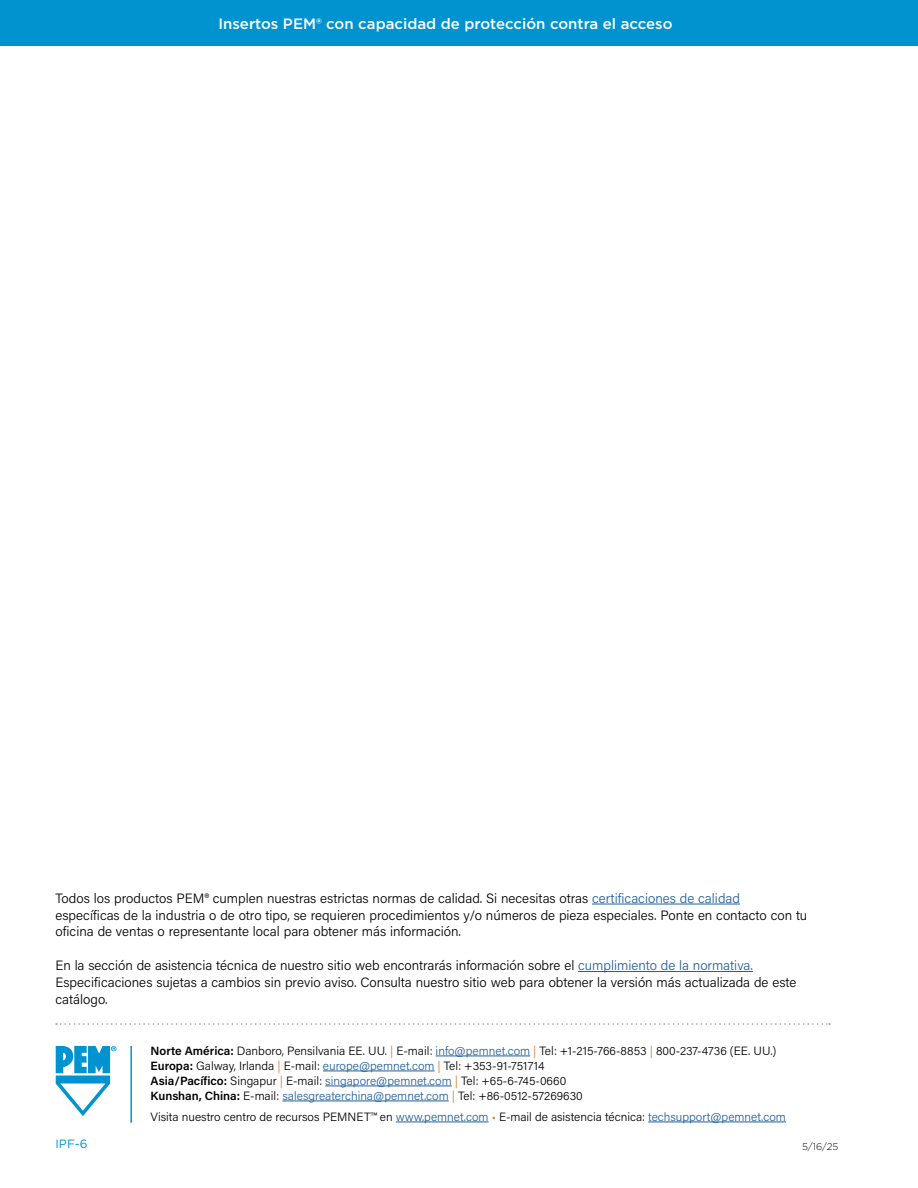
<style>
.page{position:relative;width:918px;height:1188px;background:#fff}
.page>*{position:absolute;margin:0;border:0;box-sizing:border-box;transform-origin:0 0}
.t1{font:500 15px "Gotham";color:#fff}
.t2{font:300 13.5px/16.8px "Acumin Pro";color:#000}
.t3{font:300 12px/15px "Acumin Pro";color:#000}
.t4{font:12px "Gotham";color:#0093d0}
.t5{font:300 9.75px "Gotham";color:#000}
.s1{color:#215e9e}
.s2{font-weight:600}
.s3{color:#d97c27}
</style>
<div class="page">
<hr style="left:592px;top:904px;width:148px;height:1px;background:#215e9e">
<hr style="left:578px;top:971px;width:175px;height:1px;background:#215e9e">
<svg style="left:56px;top:1046px;width:60px;height:70px"></svg>
<hr style="left:130px;top:1046px;width:2px;height:77px;background:#0093d0">
<svg style="left:56px;top:1023px;width:774px;height:2px"></svg>
<hr style="left:436px;top:1056px;width:94px;height:1px;background:#215e9e">
<hr style="left:323px;top:1071px;width:112px;height:1px;background:#215e9e">
<hr style="left:325px;top:1086px;width:127px;height:1px;background:#215e9e">
<hr style="left:282px;top:1101px;width:167px;height:1px;background:#215e9e">
<hr style="left:396px;top:1122px;width:93px;height:1px;background:#215e9e">
<hr style="left:648px;top:1122px;width:138px;height:1px;background:#215e9e">
<div style="left:0;top:0;width:918px;height:46px;background:#0093d0"></div>
<p class="t1" style="left:218px;top:14px;width:456px">Insertos PEM® con capacidad de protección contra el acceso</p>
<p class="t2" style="left:56px;top:889px;width:753px">Todos los productos PEM® cumplen nuestras estrictas normas de calidad. Si necesitas otras <span class="s1">certificaciones de calidad </span>específicas de la industria o de otro tipo, se requieren procedimientos y/o números de pieza especiales. Ponte en contacto con tu oficina de ventas o representante local para obtener más información.</p>
<p class="t2" style="left:56px;top:957px;width:742px">En la sección de asistencia técnica de nuestro sitio web encontrarás información sobre el <span class="s1">cumplimiento de la normativa.<br></span>Especificaciones sujetas a cambios sin previo aviso. Consulta nuestro sitio web para obtener la versión más actualizada de este catálogo.</p>
<p class="t3" style="left:151px;top:1043px;width:627px"><span class="s2">Norte América:</span> Danboro, Pensilvania EE. UU. <span class="s3">|</span> E-mail: <span class="s1">info@pemnet.com</span> <span class="s3">|</span> Tel: +1-215-766-8853 <span class="s3">|</span> 800-237-4736 (EE. UU.)<br><span class="s2">Europa:</span> Galway, Irlanda <span class="s3">|</span> E-mail: <span class="s1">europe@pemnet.com</span> <span class="s3">|</span> Tel: +353-91-751714<br><span class="s2">Asia/Pacífico:</span> Singapur <span class="s3">|</span> E-mail: <span class="s1">singapore@pemnet.com</span> <span class="s3">|</span> Tel: +65-6-745-0660<br><span class="s2">Kunshan, China:</span> E-mail: <span class="s1">salesgreaterchina@pemnet.com</span> <span class="s3">|</span> Tel: +86-0512-57269630</p>
<p class="t3" style="left:151px;top:1109px;width:637px">Visita nuestro centro de recursos PEMNET™ en <span class="s1">www.pemnet.com</span> <span class="s3">•</span> E-mail de asistencia técnica: <span class="s1">techsupport@pemnet.com</span></p>
<p class="t4" style="left:56px;top:1136px;width:34px">IPF-6</p>
<p class="t5" style="left:802px;top:1141px;width:38px">5/16/25</p>
</div>
